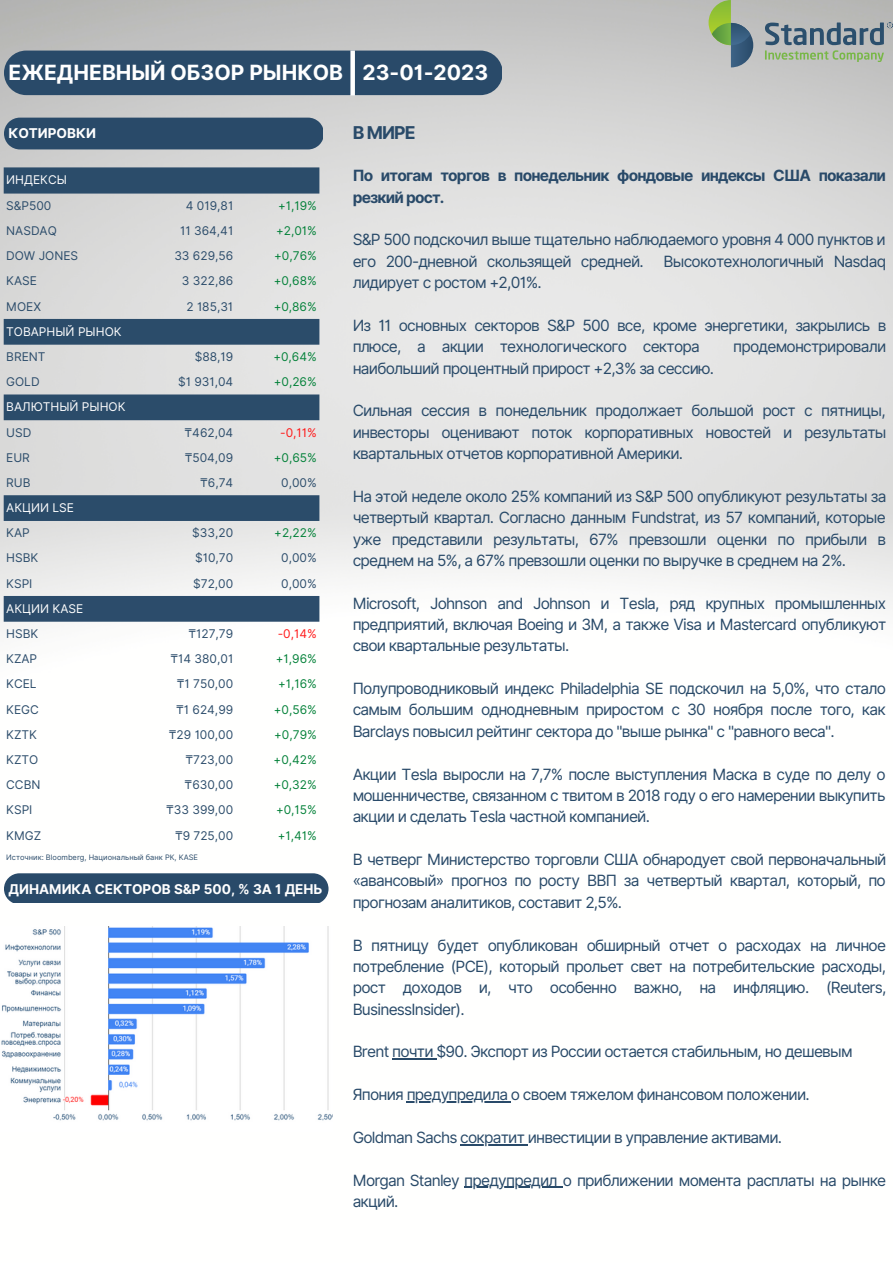
<style>
.page{position:relative;width:893px;height:1264px;background:#fff}
.page>*{position:absolute;margin:0;border:0;box-sizing:border-box;transform-origin:0 0}
.t1{font:700 21px "Inter";color:#fff}
.t2{font:700 17.7px "Inter";color:#294a69}
.t3{font:15.45px/21.3px "Inter";letter-spacing:-.05em;color:#294a69;text-align:justify}
.t4{font:700 15.45px/21.3px "Inter";letter-spacing:-.05em;color:#294a69}
.t5{font:700 13.5px "Inter";color:#fff}
.t6{font:12px "Inter";color:#294a69}
.t7{font:12px "Inter";color:#008037}
.t8{font:12px "Inter";color:#fff}
.t9{font:12px "Inter";color:#ff1616}
.t10{font:7.5px "Inter";color:#294a69}
</style>
<div class="page">
<img style="left:0;top:0;width:892px;height:1188px">
<svg style="left:764px;top:22px;width:128px;height:40px;background:#96a4a1"></svg>
<svg style="left:708px;top:0;width:45px;height:67px;background:#8ca38a"></svg>
<div style="left:4px;top:51px;width:498px;height:44px;background:#294a69;border-radius:22px"></div>
<div style="left:350px;top:51px;width:5px;height:45px;background:#fff"></div>
<div style="left:4px;top:118px;width:318px;height:31px;background:#294a69"></div>
<svg style="left:4px;top:168px;width:315px;height:453px;background:#adb6be"></svg>
<div style="left:4px;top:873px;width:324px;height:29px;background:#294a69"></div>
<img style="left:0;top:926px;width:332px;height:204px">
<hr style="left:392px;top:1058px;width:44px;height:1px;background:#294a69">
<hr style="left:406px;top:1101px;width:105px;height:1px;background:#294a69">
<hr style="left:460px;top:1143px;width:67px;height:2px;background:#294a69">
<hr style="left:464px;top:1186px;width:98px;height:1px;background:#294a69">
<h1 class="t1" style="left:8px;top:60px;width:481px">ЕЖЕДНЕВНЫЙ ОБЗОР РЫНКОВ 23-01-2023</h1>
<p class="t5" style="left:8px;top:125px;width:89px">КОТИРОВКИ</p>
<p class="t8" style="left:6px;top:173px;width:62px">ИНДЕКСЫ</p>
<p class="t6" style="left:6px;top:198px;width:47px">S&amp;P500</p>
<p class="t6" style="left:186px;top:198px;width:49px">4 019,81</p>
<p class="t7" style="left:278px;top:198px;width:40px">+1,19%</p>
<p class="t6" style="left:6px;top:223px;width:52px">NASDAQ</p>
<p class="t6" style="left:180px;top:223px;width:55px">11 364,41</p>
<p class="t7" style="left:276px;top:223px;width:42px">+2,01%</p>
<p class="t6" style="left:6px;top:249px;width:73px">DOW JONES</p>
<p class="t6" style="left:174px;top:249px;width:60px">33 629,56</p>
<p class="t7" style="left:274px;top:249px;width:44px">+0,76%</p>
<p class="t6" style="left:6px;top:274px;width:32px">KASE</p>
<p class="t6" style="left:182px;top:274px;width:53px">3 322,86</p>
<p class="t7" style="left:274px;top:274px;width:45px">+0,68%</p>
<p class="t6" style="left:6px;top:299px;width:36px">MOEX</p>
<p class="t6" style="left:186px;top:299px;width:48px">2 185,31</p>
<p class="t7" style="left:274px;top:299px;width:45px">+0,86%</p>
<p class="t8" style="left:6px;top:324px;width:117px">ТОВАРНЫЙ РЫНОК</p>
<p class="t6" style="left:6px;top:349px;width:41px">BRENT</p>
<p class="t6" style="left:195px;top:349px;width:40px">$88,19</p>
<p class="t7" style="left:273px;top:349px;width:45px">+0,64%</p>
<p class="t6" style="left:6px;top:374px;width:35px">GOLD</p>
<p class="t6" style="left:178px;top:374px;width:57px">$1 931,04</p>
<p class="t7" style="left:274px;top:374px;width:44px">+0,26%</p>
<p class="t8" style="left:6px;top:400px;width:121px">ВАЛЮТНЫЙ РЫНОК</p>
<p class="t6" style="left:6px;top:425px;width:27px">USD</p>
<p class="t6" style="left:185px;top:425px;width:50px">₸462,04</p>
<p class="t9" style="left:280px;top:425px;width:38px">-0,11%</p>
<p class="t6" style="left:6px;top:450px;width:25px">EUR</p>
<p class="t6" style="left:185px;top:450px;width:50px">₸504,09</p>
<p class="t7" style="left:274px;top:450px;width:45px">+0,65%</p>
<p class="t6" style="left:6px;top:475px;width:26px">RUB</p>
<p class="t6" style="left:200px;top:475px;width:35px">₸6,74</p>
<p class="t6" style="left:281px;top:475px;width:37px">0,00%</p>
<p class="t8" style="left:6px;top:500px;width:69px">АКЦИИ LSE</p>
<p class="t6" style="left:6px;top:526px;width:25px">KAP</p>
<p class="t6" style="left:192px;top:526px;width:42px">$33,20</p>
<p class="t7" style="left:274px;top:526px;width:44px">+2,22%</p>
<p class="t6" style="left:6px;top:551px;width:34px">HSBK</p>
<p class="t6" style="left:195px;top:551px;width:40px">$10,70</p>
<p class="t6" style="left:281px;top:551px;width:37px">0,00%</p>
<p class="t6" style="left:6px;top:576px;width:28px">KSPI</p>
<p class="t6" style="left:193px;top:576px;width:42px">$72,00</p>
<p class="t6" style="left:281px;top:576px;width:37px">0,00%</p>
<p class="t8" style="left:6px;top:601px;width:78px">АКЦИИ KASE</p>
<p class="t6" style="left:6px;top:626px;width:34px">HSBK</p>
<p class="t6" style="left:188px;top:626px;width:46px">₸127,79</p>
<p class="t9" style="left:278px;top:626px;width:41px">-0,14%</p>
<p class="t6" style="left:6px;top:651px;width:33px">KZAP</p>
<p class="t6" style="left:170px;top:651px;width:64px">₸14 380,01</p>
<p class="t7" style="left:276px;top:651px;width:43px">+1,96%</p>
<p class="t6" style="left:6px;top:677px;width:32px">KCEL</p>
<p class="t6" style="left:177px;top:677px;width:58px">₸1 750,00</p>
<p class="t7" style="left:278px;top:677px;width:40px">+1,16%</p>
<p class="t6" style="left:6px;top:702px;width:34px">KEGC</p>
<p class="t6" style="left:176px;top:702px;width:59px">₸1 624,99</p>
<p class="t7" style="left:274px;top:702px;width:45px">+0,56%</p>
<p class="t6" style="left:6px;top:727px;width:32px">KZTK</p>
<p class="t6" style="left:169px;top:727px;width:66px">₸29 100,00</p>
<p class="t7" style="left:274px;top:727px;width:44px">+0,79%</p>
<p class="t6" style="left:6px;top:752px;width:34px">KZTO</p>
<p class="t6" style="left:185px;top:752px;width:49px">₸723,00</p>
<p class="t7" style="left:273px;top:752px;width:45px">+0,42%</p>
<p class="t6" style="left:6px;top:777px;width:36px">CCBN</p>
<p class="t6" style="left:185px;top:777px;width:50px">₸630,00</p>
<p class="t7" style="left:274px;top:777px;width:45px">+0,32%</p>
<p class="t6" style="left:6px;top:802px;width:28px">KSPI</p>
<p class="t6" style="left:166px;top:802px;width:69px">₸33 399,00</p>
<p class="t7" style="left:276px;top:802px;width:42px">+0,15%</p>
<p class="t6" style="left:6px;top:828px;width:37px">KMGZ</p>
<p class="t6" style="left:175px;top:828px;width:60px">₸9 725,00</p>
<p class="t7" style="left:278px;top:828px;width:41px">+1,41%</p>
<p class="t10" style="left:6px;top:852px;width:193px">Источник: Bloomberg, Национальный банк РК, KASE</p>
<p class="t5" style="left:8px;top:880px;width:316px">ДИНАМИКА СЕКТОРОВ S&amp;P 500, % ЗА 1 ДЕНЬ</p>
<p class="t2" style="left:352px;top:121px;width:64px">В МИРЕ</p>
<p class="t4" style="left:352px;top:165px;width:535px">По итогам торгов в понедельник фондовые индексы США показали резкий рост.</p>
<p class="t3" style="left:352px;top:229px;width:534px">S&amp;P 500 подскочил выше тщательно наблюдаемого уровня 4 000 пунктов и его 200-дневной скользящей средней.</p>
<p class="t3" style="left:663px;top:250px;width:224px">Высокотехнологичный Nasdaq</p>
<p class="t3" style="left:352px;top:272px;width:191px">лидирует с ростом +2,01%.</p>
<p class="t3" style="left:352px;top:314px;width:535px">Из 11 основных секторов S&amp;P 500 все, кроме энергетики, закрылись в плюсе, а акции технологического сектора</p>
<p class="t3" style="left:733px;top:336px;width:154px">продемонстрировали</p>
<p class="t3" style="left:352px;top:357px;width:363px">наибольший процентный прирост +2,3% за сессию.</p>
<p class="t3" style="left:352px;top:400px;width:535px">Сильная сессия в понедельник продолжает большой рост с пятницы, инвесторы оценивают поток корпоративных новостей и результаты квартальных отчетов корпоративной Америки.</p>
<p class="t3" style="left:352px;top:485px;width:535px">На этой неделе около 25% компаний из S&amp;P 500 опубликуют результаты за четвертый квартал. Согласно данным Fundstrat, из 57 компаний, которые уже представили результаты, 67% превзошли оценки по прибыли в среднем на 5%, а 67% превзошли оценки по выручке в среднем на 2%.</p>
<p class="t3" style="left:352px;top:592px;width:535px">Microsoft, Johnson and Johnson и Tesla, ряд крупных промышленных предприятий, включая Boeing и 3M, а также Visa и Mastercard опубликуют свои квартальные результаты.</p>
<p class="t3" style="left:352px;top:677px;width:535px">Полупроводниковый индекс Philadelphia SE подскочил на 5,0%, что стало самым большим однодневным приростом с 30 ноября после того, как Barclays повысил рейтинг сектора до "выше рынка" с "равного веса".</p>
<p class="t3" style="left:352px;top:763px;width:534px">Акции Tesla выросли на 7,7% после выступления Маска в суде по делу о мошенничестве, связанном с твитом в 2018 году о его намерении выкупить акции и сделать Tesla частной компанией.</p>
<p class="t3" style="left:352px;top:848px;width:535px">В четверг Министерство торговли США обнародует свой первоначальный «авансовый» прогноз по росту ВВП за четвертый квартал, который, по прогнозам аналитиков, составит 2,5%.</p>
<p class="t3" style="left:352px;top:934px;width:535px">В пятницу будет опубликован обширный отчет о расходах на личное потребление (PCE), который прольет свет на потребительские расходы, рост доходов и, что особенно важно, на инфляцию. (Reuters, BusinessInsider).</p>
<p class="t3" style="left:352px;top:1041px;width:501px">Brent почти $90. Экспорт из России остается стабильным, но дешевым</p>
<p class="t3" style="left:352px;top:1083px;width:458px">Япония предупредила о своем тяжелом финансовом положении.</p>
<p class="t3" style="left:352px;top:1126px;width:431px">Goldman Sachs сократит инвестиции в управление активами.</p>
<p class="t3" style="left:352px;top:1169px;width:535px">Morgan Stanley предупредил о приближении момента расплаты на рынке акций.</p>
</div>
